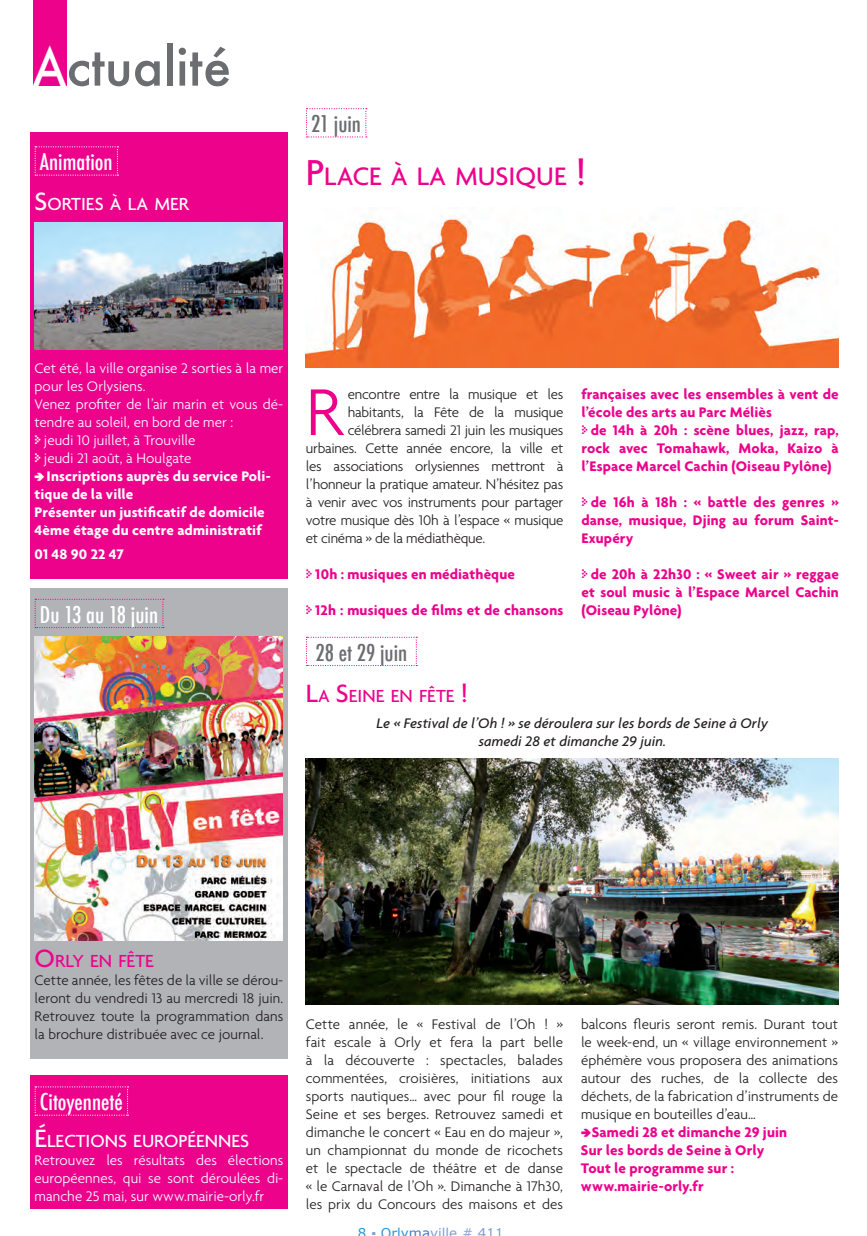
<style>
.page{position:relative;width:867px;height:1236px;background:#fff}
.page>*{position:absolute;margin:0;border:0;box-sizing:border-box;transform-origin:0 0}
.t1{font:300 71.4px "Agenda";color:#ed028c}
.t2{font:500 51px "Futura";color:#6c6d70}
.t3{font:500 27.3px "Agenda";color:#ed028c}
.t4{font:500 condensed 22.5px "Futura";color:#fff}
.t5{font:500 condensed 22.5px "Futura";color:#6c6d70}
.t6{font:500 18.9px "Agenda";color:#fff}
.t7{font:500 18.9px "Agenda";color:#ed028c}
.t8{font:300 15px/18px "Agenda";letter-spacing:-.015em;color:#231f20;text-align:justify}
.t9{font:700 15px/18px "Agenda";letter-spacing:.01em;color:#ed028c}
.t10{font:300 15px/18px "Agenda";color:#fff}
.t11{font:700 15px/18px "Agenda";letter-spacing:.01em;color:#fff}
.t12{font:italic 500 15px/18px "Agenda";letter-spacing:.005em;color:#231f20;text-align:center}
.t13{font:13.5px "Verdana";color:#7e9fd2}
.s1{color:#fff}
.s2{font-size:27px}
.s3{font-size:39px}
.s4{font-family:"Simple Direction Arrows";font-weight:400}
.s5{color:#3297d3}
.s6{color:#447ebe}
</style>
<div class="page">
<div style="left:30px;top:1075px;width:257px;height:133px;background:#ed028c"></div>
<div style="left:30px;top:588px;width:257px;height:470px;background:#b2b3b7"></div>
<div style="left:30px;top:132px;width:257px;height:447px;background:#ed028c"></div>
<div style="left:33px;top:0;width:34px;height:86px;background:#ed028c"></div>
<svg style="left:35px;top:598px;width:129px;height:30px"></svg>
<svg style="left:35px;top:146px;width:83px;height:30px"></svg>
<svg style="left:306px;top:108px;width:61px;height:29px"></svg>
<img style="left:35px;top:222px;width:247px;height:127px">
<svg style="left:35px;top:1086px;width:93px;height:29px"></svg>
<img style="left:306px;top:759px;width:531px;height:245px">
<img style="left:35px;top:636px;width:247px;height:305px">
<svg style="left:306px;top:636px;width:111px;height:30px"></svg>
<img style="left:306px;top:208px;width:531px;height:159px">
<h2 class="t2" style="left:33px;top:32px;width:200px"><span class="s1">A</span>ctualité</h2>
<h3 class="t4" style="left:40px;top:148px;width:74px">Animation</h3>
<p class="t6" style="left:35px;top:193px;width:156px"><span class="s2">S</span>ORTIES À LA MER</p>
<h3 class="t5" style="left:311px;top:109px;width:51px">21 juin</h3>
<h3 class="t3" style="left:306px;top:159px;width:282px"><span class="s3">P</span>LACE À LA MUSIQUE <span class="s3">!</span></h3>
<p class="t10" style="left:35px;top:358px;width:250px">Cet été, la ville organise 2 sorties à la mer pour les Orlysiens.<br>Venez profiter de l’air marin et vous dé&shy;tendre au soleil, en bord de mer :<br><span class="s4">w</span> jeudi 10 juillet, à Trouville<br><span class="s4">w</span> jeudi 21 août, à Houlgate</p>
<p class="t11" style="left:35px;top:466px;width:237px;text-indent:12px">Inscriptions auprès du service Poli&shy;tique de la ville<br>Présenter un justificatif de domicile<br>4ème étage du centre administratif</p>
<p class="t11" style="left:35px;top:544px;width:91px">01 48 90 22 47</p>
<h3 class="t4" style="left:40px;top:600px;width:120px">Du 13 au 18 juin</h3>
<h1 class="t1" style="left:306px;top:370px;width:39px">R</h1>
<p class="t8" style="left:348px;top:385px;width:217px">encontre entre la musique et les</p>
<p class="t8" style="left:348px;top:403px;width:217px">habitants, la Fête de la musique</p>
<p class="t8" style="left:348px;top:421px;width:217px">célébrera samedi 21 juin les musiques</p>
<p class="t8" style="left:306px;top:439px;width:259px">urbaines. Cette année encore, la ville et</p>
<p class="t8" style="left:306px;top:457px;width:259px">les associations orlysiennes mettront à</p>
<p class="t8" style="left:306px;top:475px;width:259px">l’honneur la pratique amateur. N’hésitez pas</p>
<p class="t8" style="left:306px;top:493px;width:259px">à venir avec vos instruments pour partager</p>
<p class="t8" style="left:306px;top:511px;width:259px">votre musique dès 10h à l’espace « musique</p>
<p class="t8" style="left:306px;top:529px;width:181px">et cinéma » de la médiathèque.</p>
<p class="t9" style="left:306px;top:565px;width:210px"><span class="s4">w</span>10h : musiques en médiathèque</p>
<p class="t9" style="left:306px;top:601px;width:259px"><span class="s4">w</span>12h : musiques de films et de chansons</p>
<h3 class="t5" style="left:315px;top:638px;width:93px">28 et 29 juin</h3>
<p class="t7" style="left:306px;top:685px;width:163px"><span class="s2">L</span>A <span class="s2">S</span>EINE EN FÊTE <span class="s2">!</span></p>
<p class="t9" style="left:581px;top:385px;width:259px">françaises avec les ensembles à vent de l’école des arts au Parc Méliès<br><span class="s4">w</span>de 14h à 20h : scène blues, jazz, rap, rock avec Tomahawk, Moka, Kaizo à l’Espace Marcel Cachin (Oiseau Pylône)</p>
<p class="t9" style="left:581px;top:493px;width:259px;text-align:justify"><span class="s4">w</span>de 16h à 18h : « battle des genres » danse, musique, Djing au forum Saint-Exupéry</p>
<p class="t9" style="left:581px;top:565px;width:259px;text-align:justify"><span class="s4">w</span>de 20h à 22h30 : « Sweet air » reggae et soul music à l’Espace Marcel Cachin (Oiseau Pylône)</p>
<p class="t12" style="left:376px;top:714px;width:393px">Le « Festival de l’Oh ! » se déroulera sur les bords de Seine à Orly samedi 28 et dimanche 29 juin.</p>
<p class="t7" style="left:35px;top:949px;width:121px"><span class="s2">O</span>RLY EN FÊTE</p>
<p class="t8" style="left:35px;top:970px;width:250px">Cette année, les fêtes de la ville se dérou&shy;leront du vendredi 13 au mercredi 18 juin.<br>Retrouvez toute la programmation dans la brochure distribuée avec ce journal.</p>
<h3 class="t4" style="left:40px;top:1087px;width:84px">Citoyenneté</h3>
<p class="t6" style="left:35px;top:1129px;width:216px"><span class="s2">É</span>LECTIONS EUROPÉENNES</p>
<p class="t10" style="left:35px;top:1150px;width:250px;text-align:justify">Retrouvez les résultats des élections européennes, qui se sont déroulées di&shy;manche 25 mai, sur www.mairie-orly.fr</p>
<p class="t8" style="left:306px;top:1015px;width:258px">Cette année, le « Festival de l’Oh ! » fait escale à Orly et fera la part belle à la découverte : spectacles, balades commentées, croisières, initiations aux sports nautiques… avec pour fil rouge la Seine et ses berges. Retrouvez samedi et dimanche le concert « Eau en do majeur », un championnat du monde de ricochets et le spectacle de théâtre et de danse « le Carnaval de l’Oh ». Dimanche à 17h30, les prix du Concours des maisons et des</p>
<p class="t8" style="left:581px;top:1015px;width:258px">balcons fleuris seront remis. Durant tout le week-end, un « village environnement » éphémère vous proposera des animations autour des ruches, de la collecte des déchets, de la fabrication d’instruments de musique en bouteilles d’eau…</p>
<p class="t9" style="left:581px;top:1123px;width:208px;text-indent:11px">Samedi 28 et dimanche 29 juin<br>Sur les bords de Seine à Orly<br>Tout le programme sur : www.mairie-orly.fr</p>
<p class="t13" style="left:358px;top:1224px;width:147px"><span class="s5">8</span> ▪ <span class="s5">Orly</span><span class="s6">ma</span>ville # 411</p>
</div>
